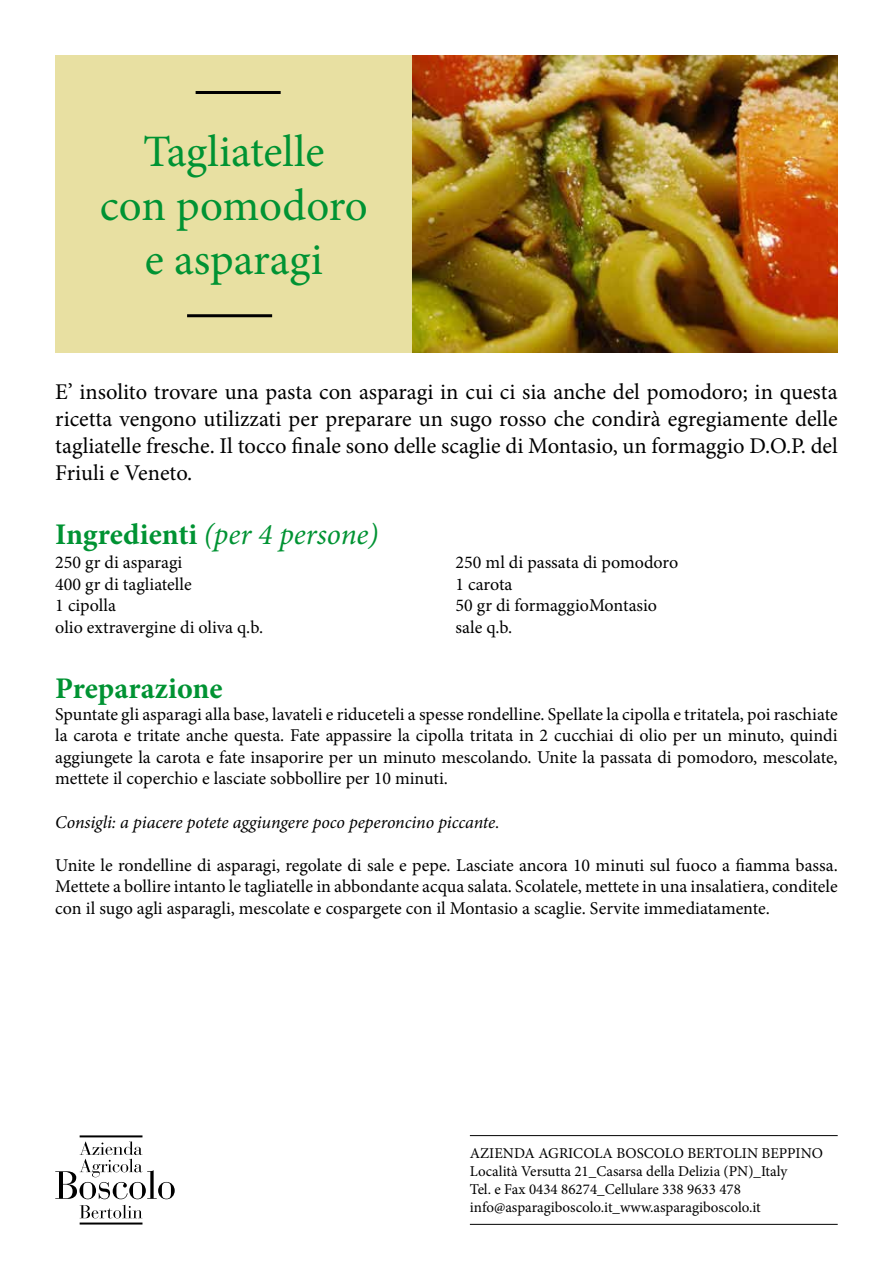
<style>
.page{position:relative;width:893px;height:1263px;background:#fff}
.page>*{position:absolute;margin:0;border:0;box-sizing:border-box;transform-origin:0 0}
.t1{font:45px/54px "Minion Pro";letter-spacing:-.005em;color:#009333;text-align:center}
.t2{font:italic 30px "Minion Pro";letter-spacing:-.005em;color:#009333}
.t3{font:700 30px "Minion Pro";color:#009333}
.t4{font:22.5px/27px "Minion Pro";color:#000;text-align:justify}
.t5{font:18px/21.6px "Minion Pro";color:#000;text-align:justify}
.t6{font:italic 18px "Minion Pro";letter-spacing:-.005em;color:#000}
.t7{font:15px/18px "Minion Pro";color:#000}
.s1{font-weight:700;font-style:normal}
</style>
<div class="page">
<div style="left:55px;top:55px;width:357px;height:298px;background:#e8e0a2"></div>
<img style="left:412px;top:55px;width:426px;height:298px">
<svg style="left:55px;top:1141px;width:120px;height:77px"></svg>
<hr style="left:80px;top:1222px;width:62px;height:2px;background:#000">
<hr style="left:80px;top:1135px;width:62px;height:2px;background:#000">
<hr style="left:470px;top:1135px;width:368px;height:1px;background:#000">
<hr style="left:470px;top:1224px;width:368px;height:1px;background:#000">
<hr style="left:196px;top:91px;width:85px;height:3px;background:#000">
<hr style="left:187px;top:314px;width:85px;height:3px;background:#000">
<h1 class="t1" style="left:100px;top:125px;width:269px">Tagliatelle<br>con pomodoro e asparagi</h1>
<p class="t4" style="left:55px;top:378px;width:784px">E’ insolito trovare una pasta con asparagi in cui ci sia anche del pomodoro; in questa ricetta vengono utilizzati per preparare un sugo rosso che condirà egregiamente delle tagliatelle fresche. Il tocco finale sono delle scaglie di Montasio, un formaggio D.O.P. del Friuli e Veneto.</p>
<h2 class="t2" style="left:55px;top:514px;width:325px"><span class="s1">Ingredienti</span> (per 4 persone)</h2>
<p class="t5" style="left:55px;top:552px;width:209px;text-align:left">250 gr di asparagi<br>400 gr di tagliatelle<br>1 cipolla<br>olio extravergine di oliva q.b.</p>
<p class="t5" style="left:455px;top:552px;width:224px;text-align:left">250 ml di passata di pomodoro<br>1 carota<br>50 gr di formaggioMontasio sale q.b.</p>
<h2 class="t3" style="left:55px;top:667px;width:169px">Preparazione</h2>
<p class="t5" style="left:55px;top:703px;width:784px">Spuntate gli asparagi alla base, lavateli e riduceteli a spesse rondelline. Spellate la cipolla e tritatela, poi raschiate la carota e tritate anche questa. Fate appassire la cipolla tritata in 2 cucchiai di olio per un minuto, quindi aggiungete la carota e fate insaporire per un minuto mescolando. Unite la passata di pomodoro, mescolate, mettete il coperchio e lasciate sobbollire per 10 minuti.</p>
<p class="t6" style="left:55px;top:809px;width:446px">Consigli: a piacere potete aggiungere poco peperoncino piccante.</p>
<p class="t5" style="left:55px;top:854px;width:784px">Unite le rondelline di asparagi, regolate di sale e pepe. Lasciate ancora 10 minuti sul fuoco a fiamma bassa.<br>Mettete a bollire intanto le tagliatelle in abbondante acqua salata. Scolatele, mettete in una insalatiera, conditele con il sugo agli asparagli, mescolate e cospargete con il Montasio a scaglie. Servite immediatamente.</p>
<p class="t7" style="left:470px;top:1145px;width:355px">AZIENDA AGRICOLA BOSCOLO BERTOLIN BEPPINO Località Versutta 21_Casarsa della Delizia (PN)_Italy<br>Tel. e Fax 0434 86274_Cellulare 338 9633 478 info@asparagiboscolo.it_www.asparagiboscolo.it</p>
</div>
